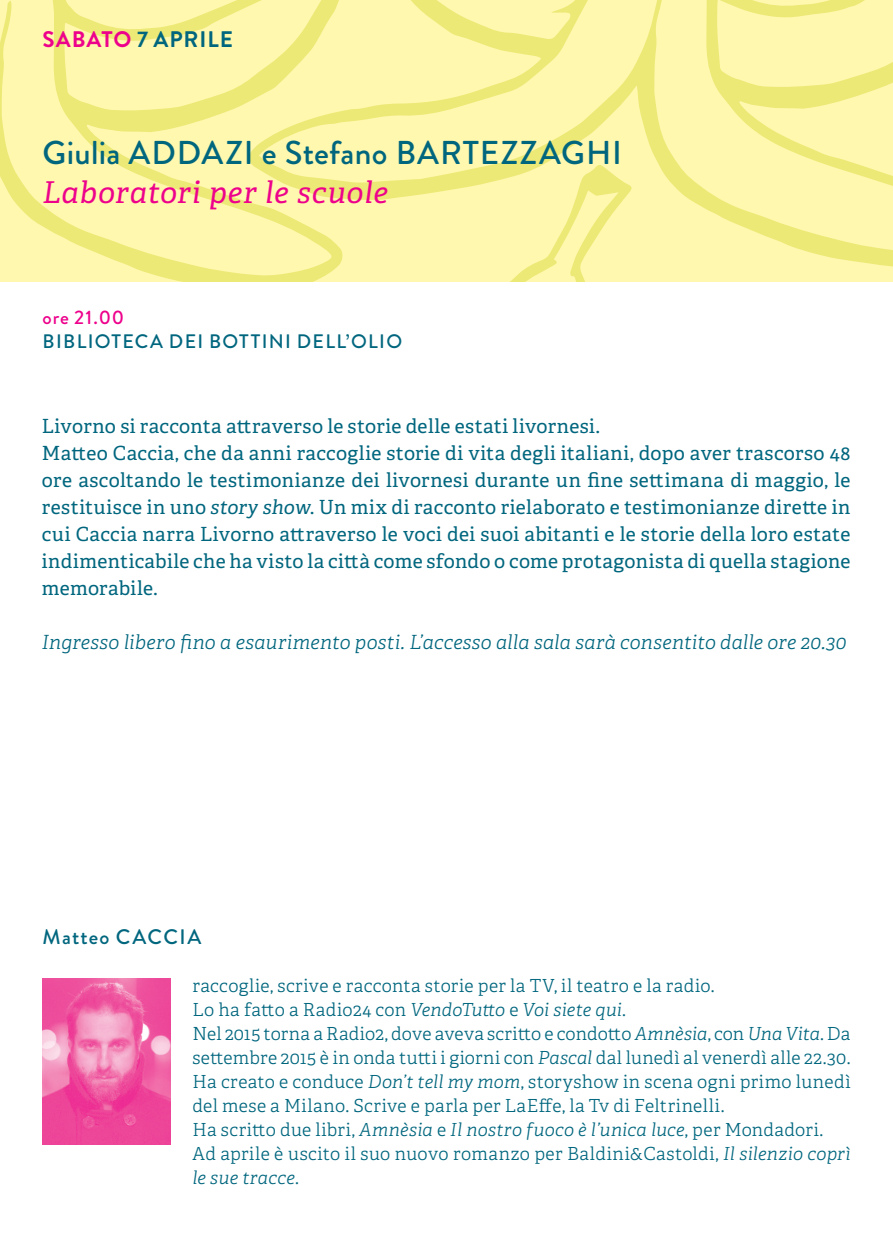
<style>
.page{position:relative;width:893px;height:1251px;background:#fff}
.page>*{position:absolute;margin:0;border:0;box-sizing:border-box;transform-origin:0 0}
.t1{font:500 33px "Brandon Grotesque";letter-spacing:.02em;color:#00667e}
.t2{font:italic 30px "Adelle";letter-spacing:.02em;color:#ed028c}
.t3{font:700 22.5px "Brandon Grotesque";letter-spacing:.04em;color:#00667e}
.t4{font:500 21px "Brandon Grotesque";letter-spacing:.06em;color:#00667e}
.t5{font:19.5px/27px "Adelle";letter-spacing:.015em;color:#00667e;text-align:justify}
.t6{font:italic 300 19.5px "Adelle";letter-spacing:.015em;color:#00667e}
.t7{font:500 19.5px "Brandon Grotesque";letter-spacing:.07em;color:#00667e}
.t8{font:500 19.5px "Brandon Grotesque";letter-spacing:.05em;color:#ed028c}
.t9{font:300 18px/24px "Adelle";letter-spacing:.02em;color:#00667e}
.s1{color:#ed028c}
.s2{font-style:italic}
</style>
<div class="page">
<img style="left:43px;top:978px;width:127px;height:165px">
<svg style="left:347px;top:0;width:546px;height:164px;background:#fbf5a4"></svg>
<svg style="left:0;top:0;width:347px;height:187px;background:#fbf4a2"></svg>
<svg style="left:129px;top:164px;width:657px;height:117px;background:#fbf5a3"></svg>
<svg style="left:0;top:187px;width:228px;height:94px;background:#fbf4a2"></svg>
<svg style="left:786px;top:131px;width:107px;height:150px;background:#fbf5a3"></svg>
<p class="t3" style="left:43px;top:24px;width:192px"><span class="s1">SABATO</span> 7 APRILE</p>
<p class="t1" style="left:42px;top:129px;width:581px">Giulia ADDAZI e Stefano BARTEZZAGHI</p>
<p class="t2" style="left:42px;top:173px;width:347px">Laboratori per le scuole</p>
<p class="t8" style="left:42px;top:304px;width:83px">ore 21.00</p>
<p class="t7" style="left:43px;top:328px;width:361px">BIBLIOTECA DEI BOTTINI DELL’OLIO</p>
<p class="t5" style="left:42px;top:412px;width:560px">Livorno si racconta attraverso le storie delle estati livornesi.</p>
<p class="t5" style="left:42px;top:439px;width:810px">Matteo Caccia, che da anni raccoglie storie di vita degli italiani, dopo aver trascorso 48 ore ascoltando le testimonianze dei livornesi durante un fine settimana di maggio, le restituisce in uno <span class="s2">story show</span>. Un mix di racconto rielaborato e testimonianze dirette in cui Caccia narra Livorno attraverso le voci dei suoi abitanti e le storie della loro estate indimenticabile che ha visto la città come sfondo o come protagonista di quella stagione memorabile.</p>
<p class="t6" style="left:42px;top:629px;width:806px">Ingresso libero fino a esaurimento posti. L’accesso alla sala sarà consentito dalle ore 20.30</p>
<p class="t4" style="left:43px;top:922px;width:160px">Matteo CACCIA</p>
<p class="t9" style="left:192px;top:974px;width:524px">raccoglie, scrive e racconta storie per la TV, il teatro e la radio.</p>
<p class="t9" style="left:192px;top:998px;width:435px">Lo ha fatto a Radio24 con <span class="s2">VendoTutto</span> e <span class="s2">Voi siete qui</span>.</p>
<p class="t9" style="left:192px;top:1022px;width:660px">Nel 2015 torna a Radio2, dove aveva scritto e condotto <span class="s2">Amnèsia</span>, con <span class="s2">Una Vita</span>. Da settembre 2015 è in onda tutti i giorni con <span class="s2">Pascal</span> dal lunedì al venerdì alle 22.30.</p>
<p class="t9" style="left:192px;top:1070px;width:660px">Ha creato e conduce <span class="s2">Don’t tell my mom</span>, storyshow in scena ogni primo lunedì del mese a Milano. Scrive e parla per LaEffe, la Tv di Feltrinelli.</p>
<p class="t9" style="left:192px;top:1118px;width:632px">Ha scritto due libri, <span class="s2">Amnèsia</span> e <span class="s2">Il nostro fuoco è l’unica luce</span>, per Mondadori.</p>
<p class="t9" style="left:192px;top:1142px;width:660px">Ad aprile è uscito il suo nuovo romanzo per Baldini&amp;Castoldi, <span class="s2">Il silenzio coprì le sue tracce</span>.</p>
</div>
